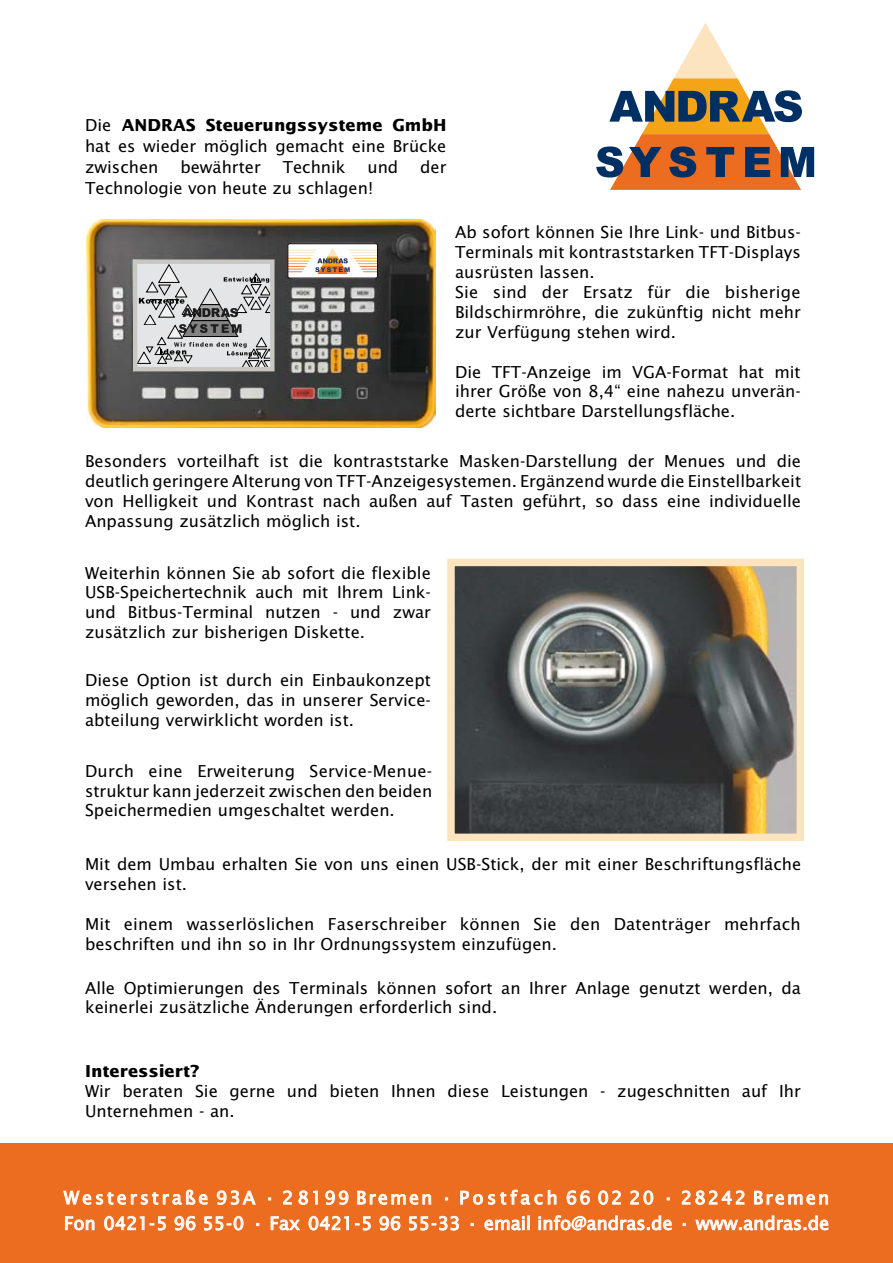
<style>
.page{position:relative;width:893px;height:1263px;background:#fff}
.page>*{position:absolute;margin:0;border:0;box-sizing:border-box;transform-origin:0 0}
.t1{font:18px/25.5px "Lucida Sans";letter-spacing:.115em;color:#fff}
.t2{font:16.5px/20px "Lucida Sans";color:#000;text-align:justify}
.t3{font:700 16.5px "Lucida Sans";color:#000}
.s1{font-weight:700}
</style>
<div class="page">
<div style="left:0;top:1144px;width:893px;height:119px;background:#ec6d20"></div>
<svg style="left:63px;top:1190px;width:144px;height:15px"></svg>
<svg style="left:217px;top:1190px;width:39px;height:15px"></svg>
<svg style="left:283px;top:1190px;width:9px;height:14px"></svg>
<svg style="left:299px;top:1190px;width:19px;height:15px"></svg>
<svg style="left:325px;top:1190px;width:23px;height:15px"></svg>
<svg style="left:357px;top:1191px;width:74px;height:14px"></svg>
<svg style="left:460px;top:1190px;width:82px;height:15px"></svg>
<svg style="left:548px;top:1190px;width:8px;height:14px"></svg>
<svg style="left:567px;top:1190px;width:23px;height:15px"></svg>
<svg style="left:598px;top:1190px;width:23px;height:15px"></svg>
<svg style="left:630px;top:1190px;width:23px;height:15px"></svg>
<svg style="left:682px;top:1190px;width:62px;height:15px"></svg>
<svg style="left:754px;top:1191px;width:74px;height:14px"></svg>
<svg style="left:65px;top:1216px;width:29px;height:14px"></svg>
<svg style="left:104px;top:1216px;width:40px;height:14px"></svg>
<svg style="left:150px;top:1216px;width:16px;height:14px"></svg>
<svg style="left:175px;top:1216px;width:20px;height:14px"></svg>
<svg style="left:204px;top:1216px;width:39px;height:14px"></svg>
<svg style="left:271px;top:1216px;width:29px;height:14px"></svg>
<svg style="left:309px;top:1216px;width:40px;height:14px"></svg>
<svg style="left:355px;top:1216px;width:16px;height:14px"></svg>
<svg style="left:380px;top:1216px;width:20px;height:14px"></svg>
<svg style="left:409px;top:1216px;width:50px;height:14px"></svg>
<svg style="left:485px;top:1216px;width:39px;height:14px"></svg>
<div style="left:527px;top:1216px;width:3px;height:14px;border:1px solid #fff"></div>
<svg style="left:539px;top:1215px;width:133px;height:15px"></svg>
<svg style="left:696px;top:1215px;width:132px;height:15px"></svg>
<svg style="left:596px;top:23px;width:218px;height:167px"></svg>
<img style="left:456px;top:568px;width:339px;height:264px">
<div style="left:447px;top:559px;width:357px;height:282px;border:8px solid #fce4bf"></div>
<img style="left:87px;top:220px;width:348px;height:208px">
<svg style="left:138px;top:264px;width:132px;height:102px;background:#bbbdbd"></svg>
<div style="left:133px;top:259px;width:142px;height:112px;border:4px solid #c9c7c2"></div>
<svg style="left:287px;top:243px;width:91px;height:36px"></svg>
<p class="t2" style="left:85px;top:115px;width:363px;line-height:21px">Die <span class="s1">ANDRAS Steuerungssysteme GmbH </span>hat es wieder möglich gemacht eine Brücke zwischen</p>
<p class="t2" style="left:180px;top:157px;width:82px">bewährter</p>
<p class="t2" style="left:283px;top:157px;width:64px">Technik</p>
<p class="t2" style="left:367px;top:157px;width:32px">und</p>
<p class="t2" style="left:420px;top:157px;width:28px">der</p>
<p class="t2" style="left:85px;top:178px;width:290px">Technologie von heute zu schlagen!</p>
<p class="t2" style="left:455px;top:222px;width:347px;text-align:left">Ab sofort können Sie Ihre Link- und Bitbus-Terminals mit kontraststarken TFT-Displays ausrüsten lassen.<br>Sie sind der Ersatz für die bisherige Bildschirmröhre, die zukünftig nicht mehr zur Verfügung stehen wird.</p>
<p class="t2" style="left:455px;top:362px;width:347px">Die TFT-Anzeige im VGA-Format hat mit ihrer Größe von 8,4“ eine nahezu unverän&shy;derte sichtbare Darstellungsfläche.</p>
<p class="t2" style="left:85px;top:451px;width:718px">Besonders vorteilhaft ist die kontraststarke Masken-Darstellung der Menues und die deutlich geringere Alterung von TFT-Anzeigesystemen. Ergänzend wurde die Einstellbarkeit von Helligkeit und Kontrast nach außen auf Tasten geführt, so dass eine individuelle Anpassung zusätzlich möglich ist.</p>
<p class="t2" style="left:85px;top:563px;width:347px">Weiterhin können Sie ab sofort die flexible USB-Speichertechnik auch mit Ihrem Link&shy;und Bitbus-Terminal nutzen - und zwar zusätzlich zur bisherigen Diskette.</p>
<p class="t2" style="left:85px;top:670px;width:347px">Diese Option ist durch ein Einbaukonzept möglich geworden, das in unserer Service&shy;abteilung verwirklicht worden ist.</p>
<p class="t2" style="left:85px;top:761px;width:349px">Durch eine Erweiterung Service-Menue&shy;struktur kann jederzeit zwischen den beiden Speichermedien umgeschaltet werden.</p>
<p class="t2" style="left:85px;top:854px;width:718px">Mit dem Umbau erhalten Sie von uns einen USB-Stick, der mit einer Beschriftungsfläche versehen ist.</p>
<p class="t2" style="left:85px;top:914px;width:717px">Mit einem wasserlöslichen Faserschreiber können Sie den Datenträger mehrfach beschriften und ihn so in Ihr Ordnungssystem einzufügen.</p>
<p class="t2" style="left:85px;top:978px;width:717px">Alle Optimierungen des Terminals können sofort an Ihrer Anlage genutzt werden, da keinerlei zusätzliche Änderungen erforderlich sind.</p>
<p class="t3" style="left:85px;top:1061px;width:116px">Interessiert?</p>
<p class="t2" style="left:85px;top:1081px;width:717px">Wir beraten Sie gerne und bieten Ihnen diese Leistungen - zugeschnitten auf Ihr<br>Unternehmen - an.</p>
<p class="t1" style="left:64px;top:1185px;width:767px">Westerstraße 93A · 28199 Bremen · Postfach 66 02 20 · 28242 Bremen<br>Fon 0421-5 96 55-0 · Fax 0421-5 96 55-33 · email info@andras.de · www.andras.de</p>
</div>
